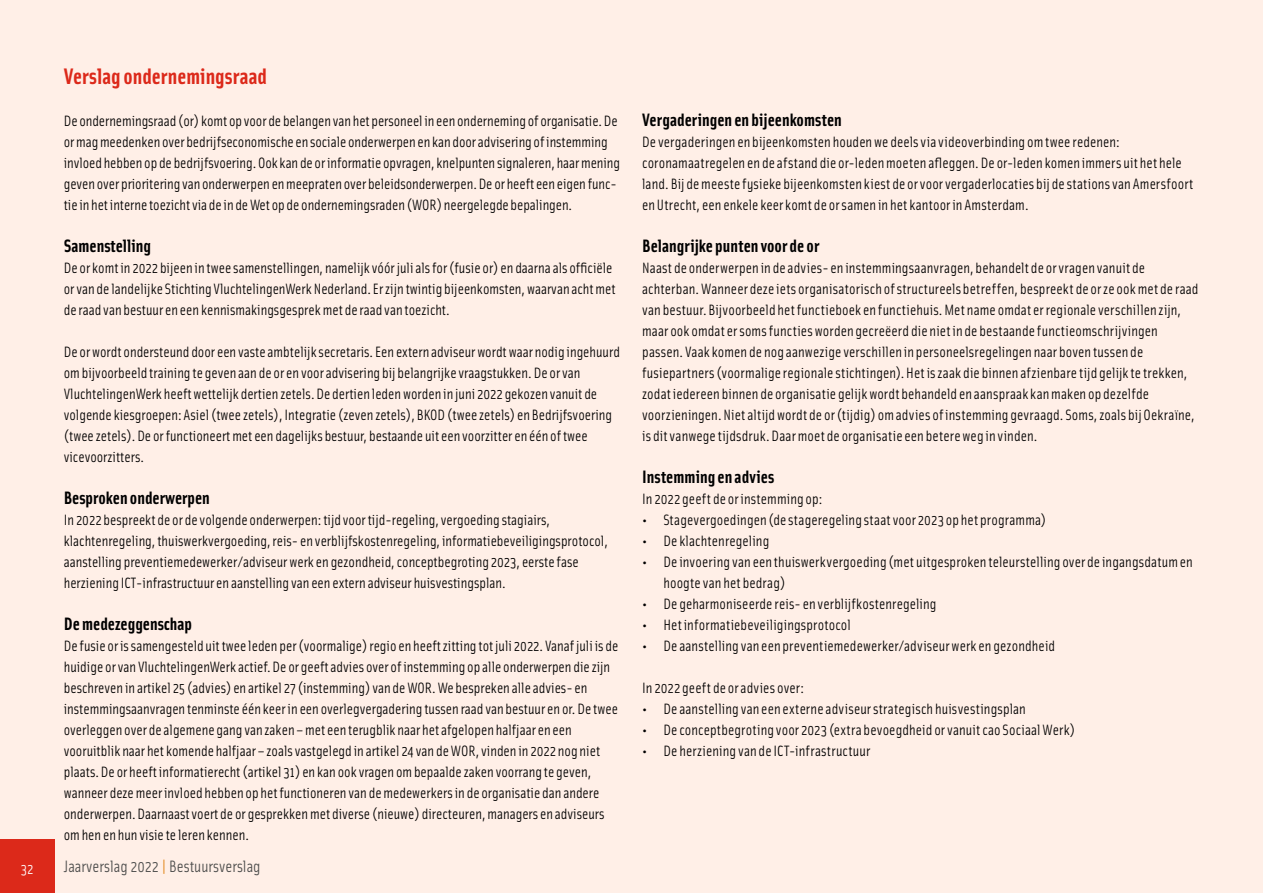
<style>
.page{position:relative;width:1263px;height:893px;background:#ffefe7}
.page>*{position:absolute;margin:0;border:0;box-sizing:border-box;transform-origin:0 0}
.t1{font:700 22.5px "Solex OT";color:#dc291a}
.t2{font:700 18px "Solex OT";color:#000}
.t3{font:16.5px "Solex OT";color:#4d4d4c}
.t4{font:15px/21px "Solex OT";color:#000}
.t5{font:15px "Solex OT";color:#fff}
.s1{color:#e2881c}
</style>
<div class="page">
<div style="left:0;top:839px;width:54px;height:54px;background:#dc291a"></div>
<h1 class="t1" style="left:64px;top:62px;width:205px">Verslag ondernemingsraad</h1>
<p class="t4" style="left:64px;top:110px;width:558px">De ondernemingsraad (or) komt op voor de belangen van het personeel in een onderneming of organisatie. De or mag meedenken over bedrijfseconomische en sociale onderwerpen en kan door advisering of instemming invloed hebben op de bedrijfsvoering. Ook kan de or informatie opvragen, knelpunten signaleren, haar mening geven over prioritering van onderwerpen en meepraten over beleidsonderwerpen. De or heeft een eigen func&shy;tie in het interne toezicht via de in de Wet op de ondernemingsraden (WOR) neergelegde bepalingen.</p>
<p class="t2" style="left:64px;top:234px;width:89px">Samenstelling</p>
<p class="t4" style="left:64px;top:257px;width:553px">De or komt in 2022 bijeen in twee samenstellingen, namelijk vóór juli als for (fusie or) en daarna als officiële or van de landelijke Stichting VluchtelingenWerk Nederland. Er zijn twintig bijeenkomsten, waarvan acht met de raad van bestuur en een kennismakingsgesprek met de raad van toezicht.</p>
<p class="t4" style="left:64px;top:341px;width:558px">De or wordt ondersteund door een vaste ambtelijk secretaris. Een extern adviseur wordt waar nodig ingehuurd om bijvoorbeeld training te geven aan de or en voor advisering bij belangrijke vraagstukken. De or van VluchtelingenWerk heeft wettelijk dertien zetels. De dertien leden worden in juni 2022 gekozen vanuit de volgende kiesgroepen: Asiel (twee zetels), Integratie (zeven zetels), BKOD (twee zetels) en Bedrijfsvoering (twee zetels). De or functioneert met een dagelijks bestuur, bestaande uit een voorzitter en één of twee vicevoorzitters.</p>
<p class="t2" style="left:64px;top:486px;width:148px">Besproken onderwerpen</p>
<p class="t4" style="left:64px;top:509px;width:546px">In 2022 bespreekt de or de volgende onderwerpen: tijd voor tijd-regeling, vergoeding stagiairs, klachtenregeling, thuiswerkvergoeding, reis- en verblijfskostenregeling, informatiebeveiligingsprotocol, aanstelling preventiemedewerker/adviseur werk en gezondheid, conceptbegroting 2023, eerste fase herziening ICT-infrastructuur en aanstelling van een extern adviseur huisvestingsplan.</p>
<p class="t2" style="left:64px;top:612px;width:130px">De medezeggenschap</p>
<p class="t4" style="left:64px;top:635px;width:556px">De fusie or is samengesteld uit twee leden per (voormalige) regio en heeft zitting tot juli 2022. Vanaf juli is de huidige or van VluchtelingenWerk actief. De or geeft advies over of instemming op alle onderwerpen die zijn beschreven in artikel 25 (advies) en artikel 27 (instemming) van de WOR. We bespreken alle advies- en instemmingsaanvragen tenminste één keer in een overlegvergadering tussen raad van bestuur en or. De twee overleggen over de algemene gang van zaken – met een terugblik naar het afgelopen halfjaar en een vooruitblik naar het komende halfjaar – zoals vastgelegd in artikel 24 van de WOR, vinden in 2022 nog niet plaats. De or heeft informatierecht (artikel 31) en kan ook vragen om bepaalde zaken voorrang te geven, wanneer deze meer invloed hebben op het functioneren van de medewerkers in de organisatie dan andere onderwerpen. Daarnaast voert de or gesprekken met diverse (nieuwe) directeuren, managers en adviseurs om hen en hun visie te leren kennen.</p>
<p class="t5" style="left:21px;top:859px;width:14px">32</p>
<p class="t3" style="left:64px;top:856px;width:198px">Jaarverslag 2022 <span class="s1">|</span> Bestuursverslag</p>
<p class="t2" style="left:642px;top:108px;width:201px">Vergaderingen en bijeenkomsten</p>
<p class="t4" style="left:642px;top:131px;width:553px">De vergaderingen en bijeenkomsten houden we deels via videoverbinding om twee redenen: coronamaatregelen en de afstand die or-leden moeten afleggen. De or-leden komen immers uit het hele land. Bij de meeste fysieke bijeenkomsten kiest de or voor vergaderlocaties bij de stations van Amersfoort en Utrecht, een enkele keer komt de or samen in het kantoor in Amsterdam.</p>
<p class="t2" style="left:642px;top:234px;width:179px">Belangrijke punten voor de or</p>
<p class="t4" style="left:642px;top:257px;width:558px">Naast de onderwerpen in de advies- en instemmingsaanvragen, behandelt de or vragen vanuit de achterban. Wanneer deze iets organisatorisch of structureels betreffen, bespreekt de or ze ook met de raad van bestuur. Bijvoorbeeld het functieboek en functiehuis. Met name omdat er regionale verschillen zijn, maar ook omdat er soms functies worden gecreëerd die niet in de bestaande functieomschrijvingen passen. Vaak komen de nog aanwezige verschillen in personeelsregelingen naar boven tussen de fusiepartners (voormalige regionale stichtingen). Het is zaak die binnen afzienbare tijd gelijk te trekken, zodat iedereen binnen de organisatie gelijk wordt behandeld en aanspraak kan maken op dezelfde voorzieningen. Niet altijd wordt de or (tijdig) om advies of instemming gevraagd. Soms, zoals bij Oekraïne, is dit vanwege tijdsdruk. Daar moet de organisatie een betere weg in vinden.</p>
<p class="t2" style="left:642px;top:465px;width:134px">Instemming en advies</p>
<p class="t4" style="left:642px;top:488px;width:182px">In 2022 geeft de or instemming op:</p>
<p class="t4" style="left:642px;top:509px;width:406px">• Stagevergoedingen (de stageregeling staat voor 2023 op het programma)</p>
<p class="t4" style="left:642px;top:530px;width:129px">• De klachtenregeling</p>
<p class="t4" style="left:663px;top:551px;width:531px;text-indent:-21px">• De invoering van een thuiswerkvergoeding (met uitgesproken teleurstelling over de ingangsdatum en hoogte van het bedrag)</p>
<p class="t4" style="left:642px;top:593px;width:296px">• De geharmoniseerde reis- en verblijfkostenregeling</p>
<p class="t4" style="left:642px;top:614px;width:210px">• Het informatiebeveiligingsprotocol</p>
<p class="t4" style="left:642px;top:635px;width:414px">• De aanstelling van een preventiemedewerker/adviseur werk en gezondheid</p>
<p class="t4" style="left:642px;top:677px;width:163px">In 2022 geeft de or advies over:</p>
<p class="t4" style="left:642px;top:698px;width:385px">• De aanstelling van een externe adviseur strategisch huisvestingsplan</p>
<p class="t4" style="left:642px;top:719px;width:435px">• De conceptbegroting voor 2023 (extra bevoegdheid or vanuit cao Sociaal Werk)</p>
<p class="t4" style="left:642px;top:740px;width:230px">• De herziening van de ICT-infrastructuur</p>
</div>
